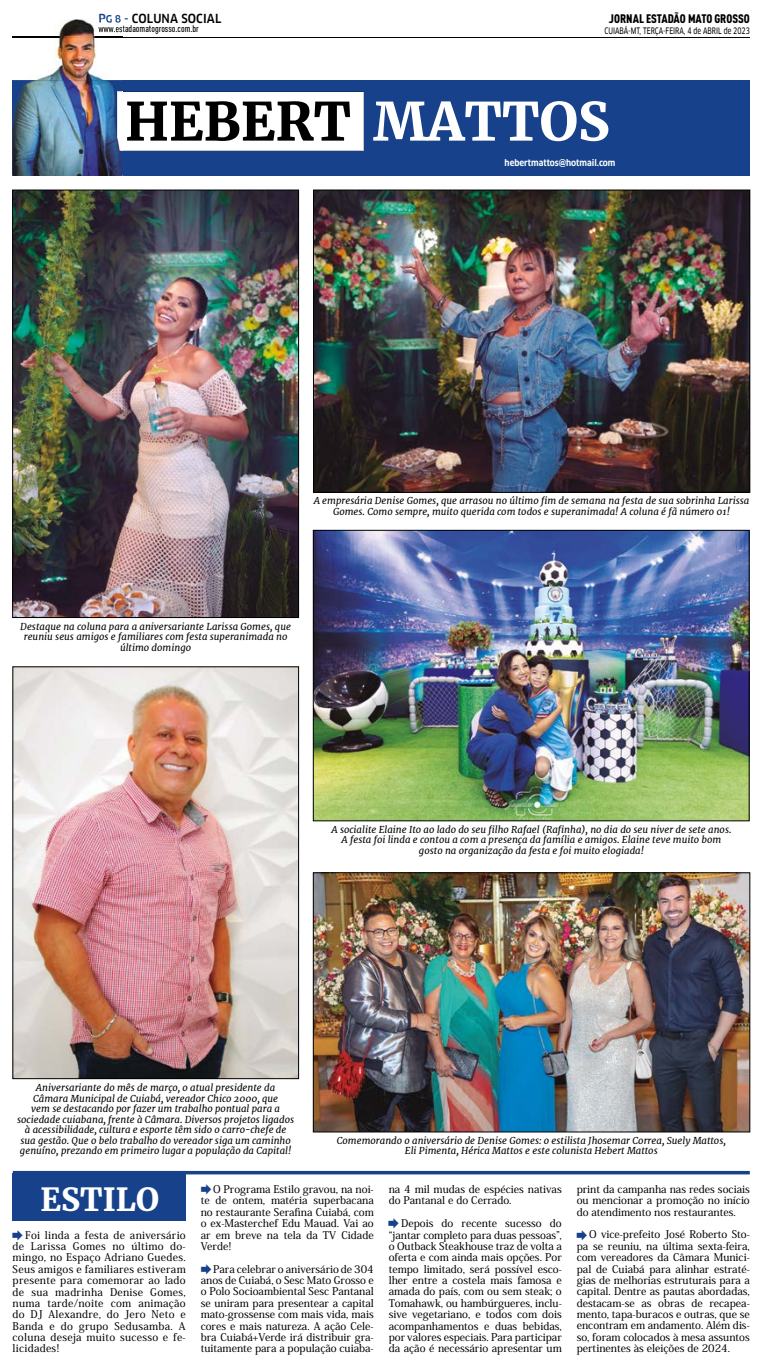
<style>
.page{position:relative;width:762px;height:1365px;background:#fff}
.page>*{position:absolute;margin:0;border:0;box-sizing:border-box;transform-origin:0 0}
.t1{font:700 52.5px "Merriweather";color:#000}
.t2{font:700 31.5px "Merriweather";color:#fff}
.t3{font:12.25px "DIN Cond Black Alternate";color:#000}
.t4{font:500 condensed 12.25px "Clan OT";letter-spacing:.01em;color:#000}
.t5{font:500 10.5px/11.4px "Koz Min Pro";color:#000;text-align:justify}
.t6{font:italic 9.62px/10.5px "Merriweather";color:#000;text-align:center}
.t7{font:500 condensed 9.62px "DIN Pro";color:#000}
.t8{font:8.75px "Clan OT Narrow News";color:#000;scale:.8 1}
.t9{font:700 condensed 8.75px "Clan OT";color:#fff}
.s1{color:#17428b}
.s2{font-size:10.5px;color:#17428b}
.s3{color:#fff}
</style>
<div class="page">
<hr style="left:13px;top:37px;width:736px;height:1px;background:#000">
<div style="left:13px;top:80px;width:737px;height:95px;background:#17428b"></div>
<div style="left:122px;top:92px;width:241px;height:59px;background:#fff"></div>
<img style="left:13px;top:19px;width:109px;height:157px">
<img style="left:13px;top:37px;width:109px;height:1px">
<img style="left:117px;top:92px;width:5px;height:59px">
<svg style="left:99px;top:19px;width:6px;height:3px"></svg>
<img style="left:106px;top:19px;width:15px;height:4px">
<img style="left:98px;top:25px;width:24px;height:9px">
<img style="left:14px;top:192px;width:283px;height:423px">
<div style="left:12px;top:190px;width:287px;height:427px;border:1px solid #000"></div>
<img style="left:315px;top:192px;width:433px;height:298px">
<div style="left:313px;top:190px;width:437px;height:302px;border:1px solid #000"></div>
<img style="left:15px;top:668px;width:282px;height:408px">
<div style="left:13px;top:666px;width:286px;height:412px;border:1px solid #000"></div>
<img style="left:315px;top:532px;width:432px;height:287px">
<div style="left:313px;top:530px;width:436px;height:291px;border:1px solid #000"></div>
<img style="left:315px;top:874px;width:433px;height:256px">
<div style="left:313px;top:872px;width:437px;height:260px;border:1px solid #000"></div>
<div style="left:13px;top:1172px;width:173px;height:48px;background:#17428b"></div>
<svg style="left:13px;top:1170px;width:736px;height:4px;fill:#17428b"></svg>
<p class="t4" style="left:98px;top:11px;width:124px"><span class="s1">P</span><span class="s2">G 8</span> <span class="s1">-</span> COLUNA SOCIAL</p>
<p class="t7" style="left:98px;top:22px;width:102px">www.estadaomatogrosso.com.br</p>
<p class="t3" style="left:609px;top:11px;width:142px">JORNAL ESTADÃO MATO GROSSO</p>
<p class="t8" style="left:604px;top:25px;width:183px">CUIABÁ-MT, TERÇA-FEIRA, 4 de ABRIL de 2023</p>
<h1 class="t1" style="left:125px;top:89px;width:486px">HEBERT <span class="s3">MATTOS</span></h1>
<p class="t9" style="left:504px;top:158px;width:112px">hebertmattos@hotmail.com</p>
<p class="t6" style="left:313px;top:495px;width:437px">A empresária Denise Gomes, que arrasou no último fim de semana na festa de sua sobrinha Larissa<br>Gomes. Como sempre, muito querida com todos e superanimada! A coluna é fã número 01!</p>
<p class="t6" style="left:20px;top:621px;width:272px">Destaque na coluna para a aniversariante Larissa Gomes, que reuniu seus amigos e familiares com festa superanimada no último domingo</p>
<p class="t6" style="left:331px;top:824px;width:401px">A socialite Elaine Ito ao lado do seu filho Rafael (Rafinha), no dia do seu niver de sete anos.<br>A festa foi linda e contou a com a presença da família e amigos. Elaine teve muito bom gosto na organização da festa e foi muito elogiada!</p>
<p class="t6" style="left:17px;top:1082px;width:278px">Aniversariante do mês de março, o atual presidente da<br>Câmara Municipal de Cuiabá, vereador Chico 2000, que<br>vem se destacando por fazer um trabalho pontual para a sociedade cuiabana, frente à Câmara. Diversos projetos ligados à acessibilidade, cultura e esporte têm sido o carro-chefe de sua gestão. Que o belo trabalho do vereador siga um caminho genuíno, prezando em primeiro lugar a população da Capital!</p>
<p class="t6" style="left:336px;top:1135px;width:390px">Comemorando o aniversário de Denise Gomes: o estilista Jhosemar Correa, Suely Mattos,<br>Eli Pimenta, Hérica Mattos e este colunista Hebert Mattos</p>
<h2 class="t2" style="left:40px;top:1179px;width:120px">ESTILO</h2>
<p class="t5" style="left:201px;top:1182px;width:175px;text-indent:12px">O Programa Estilo gravou, na noi&shy;te de ontem, matéria superbacana no restaurante Serafina Cuiabá, com o ex-Masterchef Edu Mauad. Vai ao ar em breve na tela da TV Cidade Verde!</p>
<p class="t5" style="left:201px;top:1262px;width:175px;text-indent:12px">Para celebrar o aniversário de 304 anos de Cuiabá, o Sesc Mato Grosso e o Polo Socioambiental Sesc Pantanal se uniram para presentear a capital mato-grossense com mais vida, mais cores e mais natureza. A ação Cele&shy;bra Cuiabá+Verde irá distribuir gra&shy;tuitamente para a população cuiaba-</p>
<p class="t5" style="left:13px;top:1228px;width:175px;text-indent:12px">Foi linda a festa de aniversário de Larissa Gomes no último do&shy;mingo, no Espaço Adriano Guedes.<br>Seus amigos e familiares estiveram presente para comemorar ao lado de sua madrinha Denise Gomes, numa tarde/noite com animação do DJ Alexandre, do Jero Neto e Banda e do grupo Sedusamba. A coluna deseja muito sucesso e fe&shy;licidades!</p>
<p class="t5" style="left:388px;top:1182px;width:175px">na 4 mil mudas de espécies nativas do Pantanal e do Cerrado.</p>
<p class="t5" style="left:388px;top:1216px;width:175px;text-indent:12px">Depois do recente sucesso do “jantar completo para duas pessoas”, o Outback Steakhouse traz de volta a oferta e com ainda mais opções. Por tempo limitado, será possível esco&shy;lher entre a costela mais famosa e amada do país, com ou sem steak; o Tomahawk, ou hambúrgueres, inclu&shy;sive vegetariano, e todos com dois acompanhamentos e duas bebidas, por valores especiais. Para participar da ação é necessário apresentar um</p>
<p class="t5" style="left:576px;top:1182px;width:175px">print da campanha nas redes sociais ou mencionar a promoção no início do atendimento nos restaurantes.</p>
<p class="t5" style="left:576px;top:1228px;width:175px;text-indent:12px">O vice-prefeito José Roberto Sto&shy;pa se reuniu, na última sexta-feira, com vereadores da Câmara Munici&shy;pal de Cuiabá para alinhar estraté&shy;gias de melhorias estruturais para a capital. Dentre as pautas abordadas, destacam-se as obras de recapea&shy;mento, tapa-buracos e outras, que se encontram em andamento. Além dis&shy;so, foram colocados à mesa assuntos pertinentes às eleições de 2024.</p>
</div>
